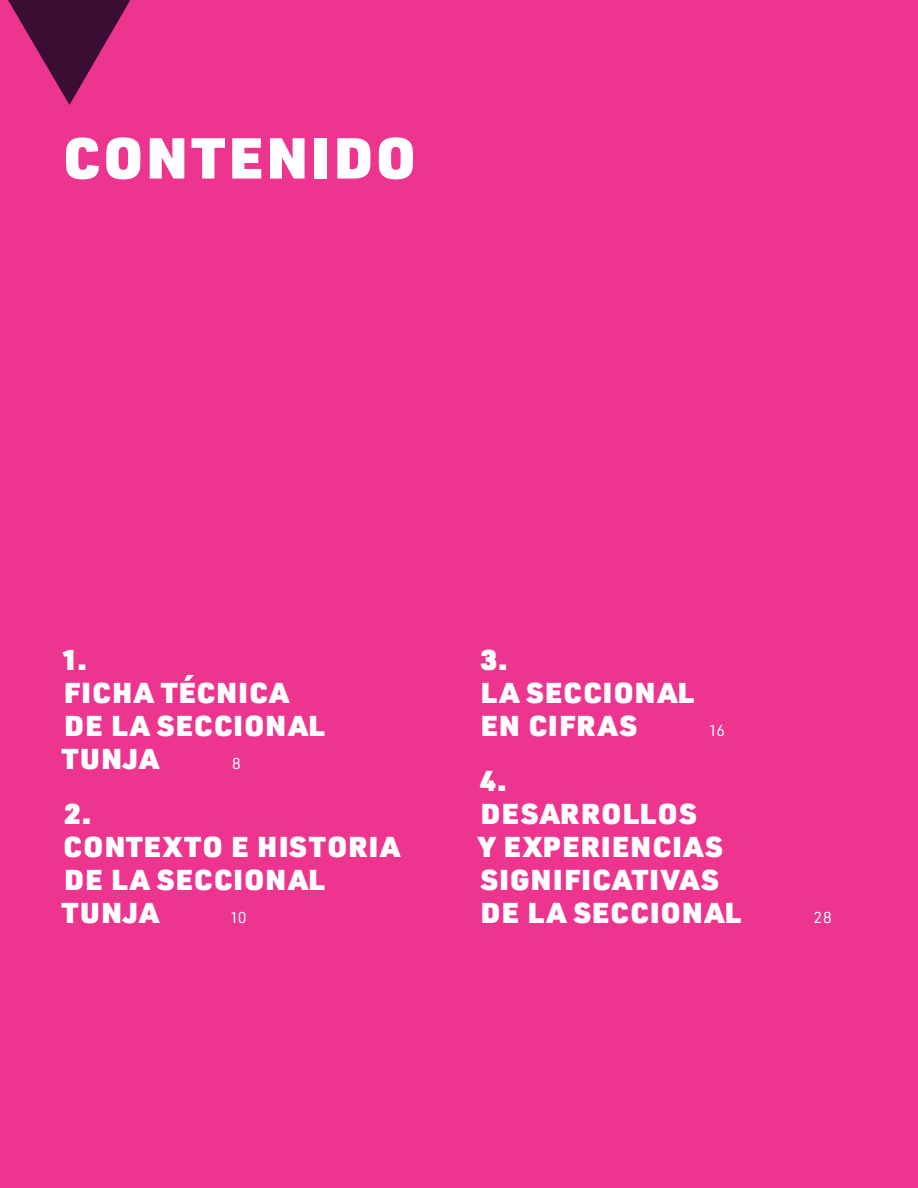
<style>
.page{position:relative;width:918px;height:1188px;background:#ed348e}
.page>*{position:absolute;margin:0;border:0;box-sizing:border-box;transform-origin:0 0}
.T1-Preliminares{font:900 72px "URWDIN";letter-spacing:.02em;color:#fff}
.Toc_1{font:900 36px/33px "URWDIN";letter-spacing:.01em;color:#fff}
.Toc_1-2{font:300 21px "URWDIN";color:#fff}
</style>
<div class="page">
<svg style="left:8px;top:0;width:122px;height:105px"></svg>
<p class="T1-Preliminares" style="left:63px;top:103px;width:355px">Contenido</p>
<p class="Toc_1" style="left:62px;top:639px;width:264px">1.<br>Ficha técnica de la Seccional<br>Tunja</p>
<p class="Toc_1-2" style="left:232px;top:748px;width:11px">8</p>
<p class="Toc_1" style="left:62px;top:793px;width:339px">2.<br>Contexto e historia de la Seccional<br>Tunja</p>
<p class="Toc_1-2" style="left:232px;top:901px;width:17px">10</p>
<p class="Toc_1" style="left:480px;top:639px;width:215px">3.<br>La seccional en cifras</p>
<p class="Toc_1-2" style="left:710px;top:715px;width:16px">16</p>
<p class="Toc_1" style="left:479px;top:760px;width:264px">4.<br>Desarrollos<br>y experiencias significativas de la Seccional</p>
<p class="Toc_1-2" style="left:814px;top:901px;width:19px">28</p>
</div>
